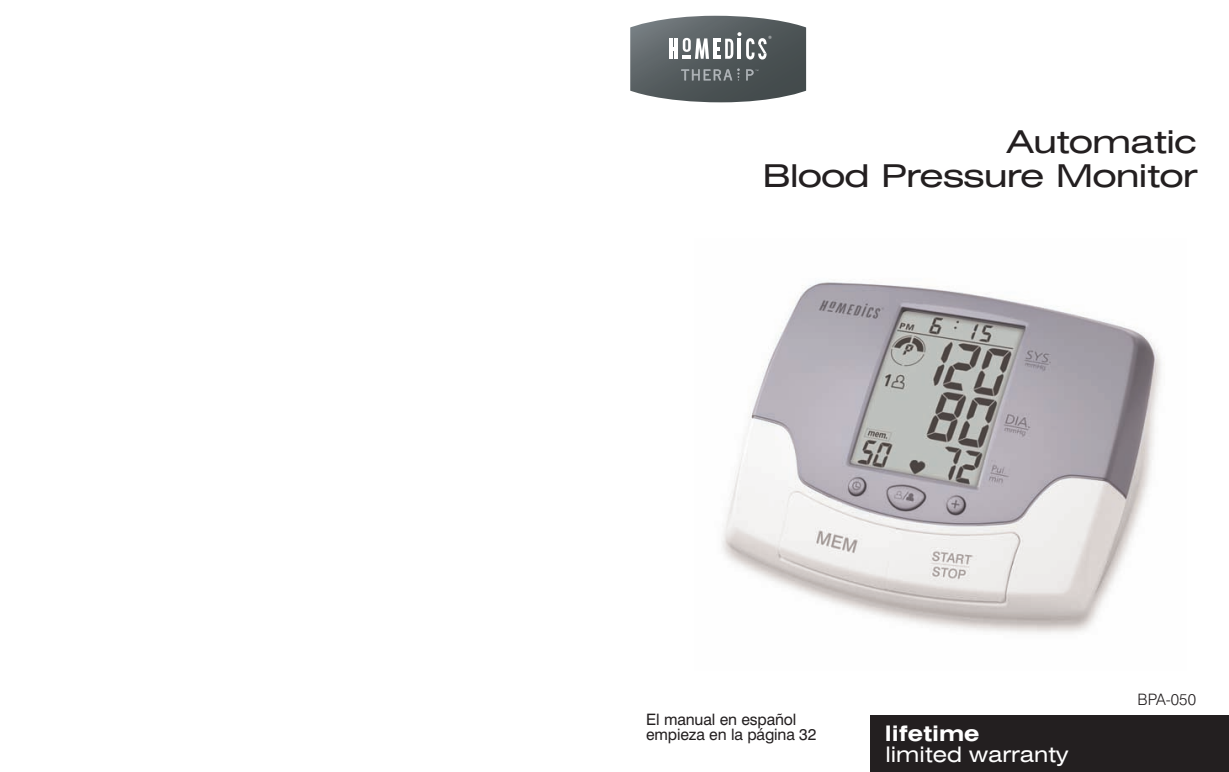
<style>
.page{position:relative;width:1229px;height:772px;background:#fff}
.page>*{position:absolute;margin:0;border:0;box-sizing:border-box;transform-origin:0 0}
.t1{font:expanded 31.5px/33.2px "Swiss 721 BT";letter-spacing:-.025em;color:#231f20;text-align:right;scale:1.15 1}
.t2{font:expanded 21.35px "Swiss 721 BT";color:#fff}
.t3{font:700 expanded 21.35px "Swiss 721 BT";color:#fff}
.t4{font:15.75px/15.8px "Swiss 721 BT";letter-spacing:-.01em;color:#231f20}
.t5{font:300 15.75px "Swiss 721 BT";color:#231f20}
</style>
<div class="page">
<img style="left:721px;top:282px;width:440px;height:351px">
<div style="left:870px;top:715px;width:358px;height:57px;background:#231f20"></div>
<svg style="left:630px;top:16px;width:176px;height:86px;background:#6e7476"></svg>
<h1 class="t1" style="left:762px;top:128px;width:380px">Automatic<br>Blood Pressure Monitor</h1>
<p class="t4" style="left:646px;top:712px;width:172px">El manual en español empieza en la página 32</p>
<h2 class="t3" style="left:884px;top:725px;width:96px">lifetime</h2>
<h2 class="t2" style="left:885px;top:746px;width:185px">limited warranty</h2>
<p class="t5" style="left:1137px;top:694px;width:60px">BPA-050</p>
</div>
